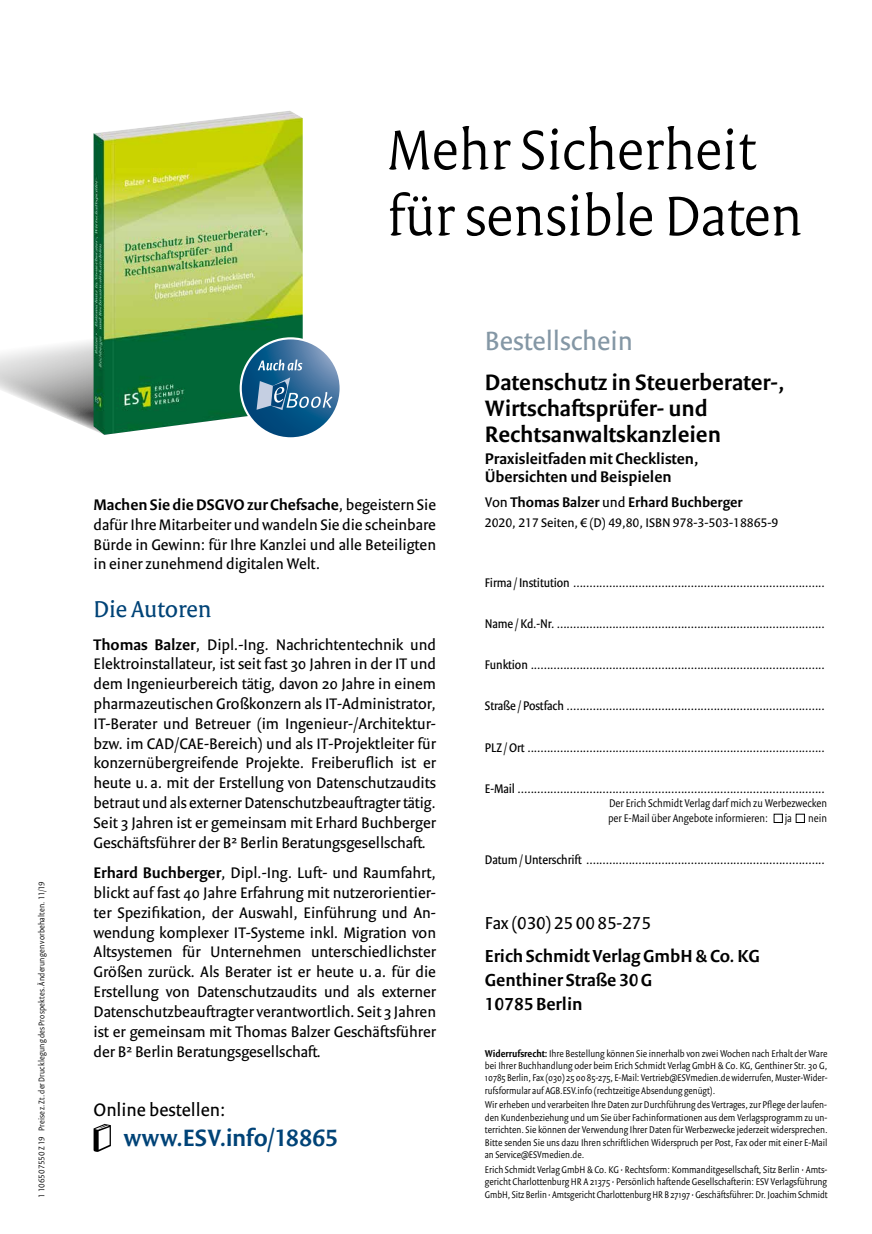
<style>
.page{position:relative;width:872px;height:1234px;background:#fff}
.page>*{position:absolute;margin:0;border:0;box-sizing:border-box;transform-origin:0 0}
.t1{font:300 60px/66px "Versa Pro";letter-spacing:-.005em;color:#000}
.t2{font:28.5px "Versa Sans Pro";color:#8497a5}
.t3{font:600 25.5px "Versa Sans Pro";color:#004377}
.t4{font:24.75px "Versa Pro";letter-spacing:-.005em;color:#004377}
.t5{font:600 24px/26.4px "Versa Sans Pro";color:#000}
.t6{font:19.5px "Versa Sans Pro";color:#000}
.t7{font:600 18.75px/24px "Versa Sans Pro";color:#000}
.t8{font:18.75px "Versa Sans Pro";color:#000}
.t9{font:16.5px/19.8px "Versa Sans Pro";color:#000;text-align:justify}
.t10{font:600 16.5px/18.1px "Versa Sans Pro";color:#000}
.t11{font:600 15px "Versa Sans Pro";color:#000}
.t12{font:13.5px "Versa Sans Con Pro";letter-spacing:-.005em;color:#000}
.t13{font:13.5px "Versa Sans Pro";color:#000}
.t14{font:300 12px/15px "Versa Sans Con Pro";color:#000}
.t15{font:300 10.5px/12.5px "Versa Sans Con Pro";color:#000;text-align:justify}
.t16{font:300 9px "Versa Sans Con Pro";letter-spacing:.02em;color:#000}
.s1{font-weight:600}
.s2{font-weight:400}
</style>
<div class="page">
<img style="left:94px;top:111px;width:209px;height:219px">
<svg style="left:241px;top:338px;width:100px;height:100px"></svg>
<svg style="left:0;top:330px;width:332px;height:105px"></svg>
<svg style="left:93px;top:1123px;width:18px;height:28px"></svg>
<p class="t16" style="left:36px;top:1197px;width:318px;rotate:-90deg">1 106507550 Z 19 Preise z. Zt. der Drucklegung des Prospektes. Änderungen vorbehalten. 11/19</p>
<h1 class="t1" style="left:387px;top:116px;width:417px">Mehr Sicherheit für sensible Daten</h1>
<p class="t9" style="left:94px;top:494px;width:344px"><span class="s1">Machen Sie die DSGVO zur Chefsache</span>, begeistern Sie dafür Ihre Mitarbeiter und wandeln Sie die scheinbare Bürde in Gewinn: für Ihre Kanzlei und alle Beteiligten in einer zunehmend digitalen Welt.</p>
<h3 class="t4" style="left:94px;top:594px;width:119px">Die Autoren</h3>
<p class="t9" style="left:94px;top:634px;width:344px"><span class="s1">Thomas Balzer</span>, Dipl.-Ing. Nachrichtentechnik und Elektroinstallateur, ist seit fast 30 Jahren in der IT und dem Ingenieurbereich tätig, davon 20 Jahre in einem pharmazeutischen Großkonzern als IT-Administrator, IT-Berater und Betreuer (im Ingenieur-/Architektur&shy;bzw. im CAD/CAE-Bereich) und als IT-Projektleiter für konzernübergreifende Projekte. Freiberuflich ist er heute u. a. mit der Erstellung von Datenschutzaudits betraut und als externer Datenschutzbeauftragter tätig.<br>Seit 3 Jahren ist er gemeinsam mit Erhard Buchberger Geschäftsführer der B² Berlin Beratungsgesellschaft.</p>
<p class="t9" style="left:94px;top:862px;width:344px"><span class="s1">Erhard Buchberger</span>, Dipl.-Ing. Luft- und Raumfahrt, blickt auf fast 40 Jahre Erfahrung mit nutzerorientier&shy;ter Spezifikation, der Auswahl, Einführung und An&shy;wendung komplexer IT-Systeme inkl. Migration von Altsystemen für Unternehmen unterschiedlichster Größen zurück. Als Berater ist er heute u. a. für die Erstellung von Datenschutzaudits und als externer Datenschutzbeauftragter verantwortlich. Seit 3 Jahren ist er gemeinsam mit Thomas Balzer Geschäftsführer der B² Berlin Beratungsgesellschaft.</p>
<p class="t6" style="left:94px;top:1098px;width:133px">Online bestellen:</p>
<h3 class="t3" style="left:124px;top:1121px;width:216px">www.ESV.info/18865</h3>
<h2 class="t2" style="left:485px;top:324px;width:149px">Bestellschein</h2>
<h3 class="t5" style="left:485px;top:368px;width:301px">Datenschutz in Steuerberater-,<br>Wirtschaftsprüfer- und<br>Rechtsanwaltskanzleien</h3>
<p class="t10" style="left:485px;top:449px;width:215px">Praxisleitfaden mit Checklisten,<br>Übersichten und Beispielen</p>
<p class="t11" style="left:485px;top:493px;width:259px"><span class="s2">Von</span> Thomas Balzer <span class="s2">und</span> Erhard Buchberger</p>
<p class="t13" style="left:485px;top:514px;width:295px">2020, 217 Seiten, € (D) 49,80, ISBN 978-3-503-18865-9</p>
<p class="t12" style="left:485px;top:574px;width:341px">Firma /Institution .............................................................................</p>
<p class="t12" style="left:485px;top:615px;width:341px">Name /Kd.-Nr. ..................................................................................</p>
<p class="t12" style="left:485px;top:656px;width:341px">Funktion ..........................................................................................</p>
<p class="t12" style="left:485px;top:698px;width:341px">Straße /Postfach ...............................................................................</p>
<p class="t12" style="left:485px;top:739px;width:341px">PLZ /Ort ...........................................................................................</p>
<p class="t12" style="left:485px;top:780px;width:341px">E-Mail ..............................................................................................</p>
<p class="t14" style="left:608px;top:795px;width:220px">Der Erich Schmidt Verlag darf mich zu Werbezwecken per E-Mail über Angebote informieren:</p>
<p class="t14" style="left:784px;top:810px;width:9px">ja</p>
<p class="t14" style="left:808px;top:810px;width:20px">nein</p>
<p class="t12" style="left:485px;top:851px;width:341px">Datum/Unterschrift .........................................................................</p>
<p class="t8" style="left:485px;top:911px;width:167px">Fax (030) 25 00 85-275</p>
<p class="t7" style="left:485px;top:943px;width:276px">Erich Schmidt Verlag GmbH &amp; Co. KG<br>Genthiner Straße 30G<br>10785 Berlin</p>
<p class="t15" style="left:485px;top:1046px;width:344px"><span class="s1">Widerrufsrecht:</span> Ihre Bestellung können Sie innerhalb von zwei Wochen nach Erhalt der Ware bei Ihrer Buchhandlung oder beim Erich Schmidt Verlag GmbH &amp; Co. KG, Genthiner Str. 30 G, 10785 Berlin, Fax (030) 25 00 85-275, E-Mail: Vertrieb@ESVmedien.de widerrufen, Muster-Wider&shy;rufsformular auf AGB.ESV.info (rechtzeitige Absendung genügt).</p>
<p class="t15" style="left:485px;top:1098px;width:344px">Wir erheben und verarbeiten Ihre Daten zur Durchführung des Vertrages, zur Pflege der laufen&shy;den Kundenbeziehung und um Sie über Fachinformationen aus dem Verlagsprogramm zu un&shy;terrichten. Sie können der Verwendung Ihrer Daten für Werbezwecke jederzeit widersprechen.<br>Bitte senden Sie uns dazu Ihren schriftlichen Widerspruch per Post, Fax oder mit einer E-Mail an Service@ESVmedien.de.</p>
<p class="t15" style="left:485px;top:1162px;width:344px">Erich Schmidt Verlag GmbH &amp; Co. KG • Rechtsform: Kommanditgesellschaft, Sitz Berlin • Amts&shy;gericht Charlottenburg HR A 21375 • Persönlich haftende Gesellschafterin: ESV Verlagsführung GmbH, Sitz Berlin • Amtsgericht Charlottenburg HR B 27197 • Geschäftsführer: Dr. Joachim Schmidt</p>
</div>
